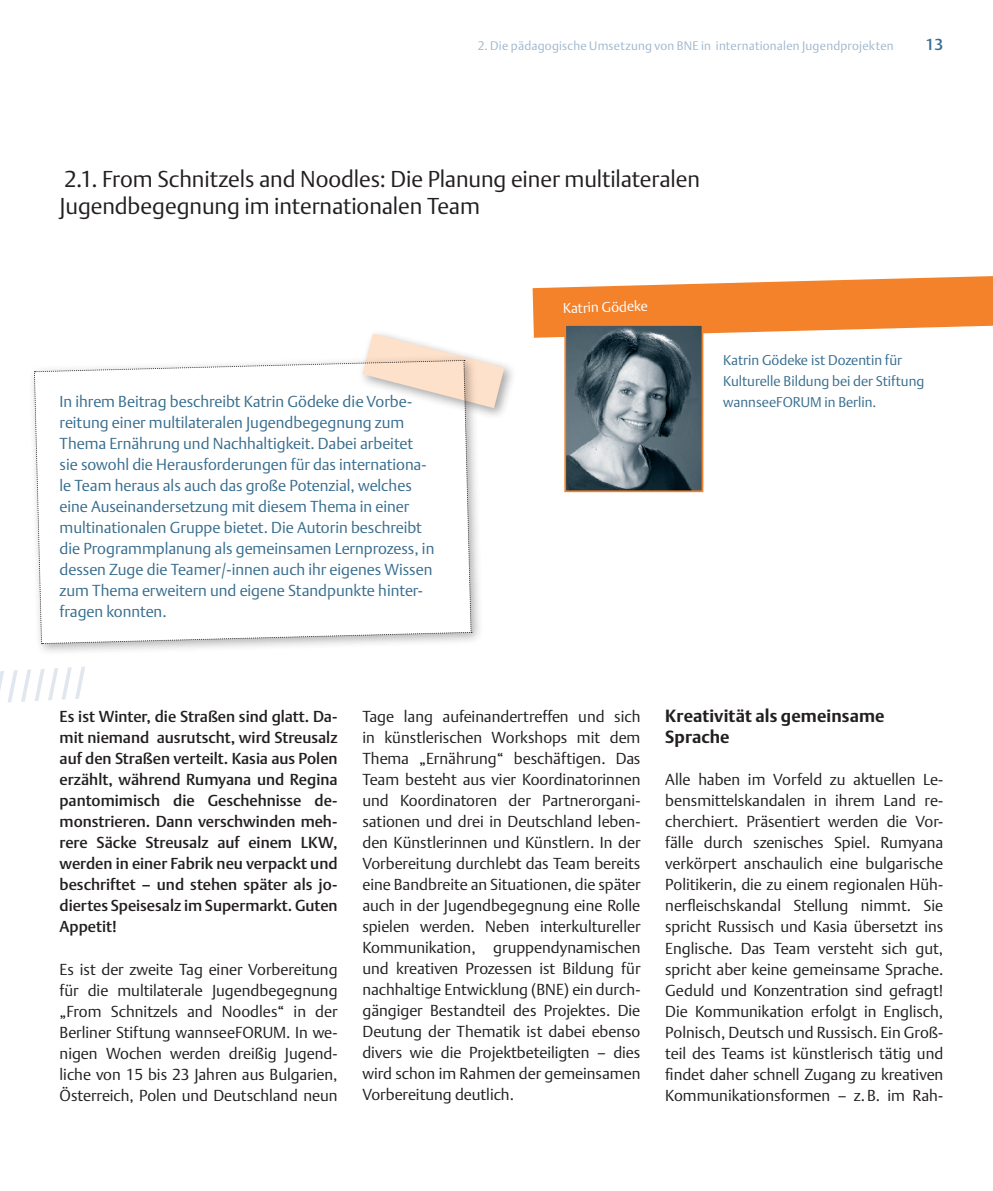
<style>
.page{position:relative;width:993px;height:1191px;background:#fff}
.page>*{position:absolute;margin:0;border:0;box-sizing:border-box;transform-origin:0 0}
.t1{font:300 22.75px/27.3px "DTL Argo T";letter-spacing:-.005em;color:#231f20}
.t2{font:700 17.5px/21px "DTL Argo T";letter-spacing:.005em;color:#231f20}
.t3{font:300 15.75px/21px "DTL Argo T";color:#231f20;text-align:justify}
.t4{font:300 15.75px/21px "DTL Argo T";color:#386e8f}
.t5{font:500 15.75px/21px "DTL Argo T";color:#231f20;text-align:justify}
.t6{font:500 15.75px "DTL Argo T";color:#386e8f}
.t7{font:300 14px/21px "DTL Argo T";color:#386e8f}
.t8{font:300 14px "DTL Argo T";color:#fff}
.t9{font:300 12.25px "DTL Argo T";letter-spacing:.015em;color:#a1b8cd}
</style>
<div class="page">
<svg style="left:532px;top:276px;width:460px;height:62px"></svg>
<div style="left:28px;top:354px;width:456px;height:302px;background:#231f20;opacity:.35"></div>
<img style="left:567px;top:327px;width:133px;height:162px">
<div style="left:564px;top:324px;width:139px;height:168px;border:2px solid #f4822b"></div>
<svg style="left:0;top:667px;width:85px;height:36px"></svg>
<div style="left:357px;top:328px;width:159px;height:92px;background:#231f20;opacity:.4"></div>
<svg style="left:34px;top:333px;width:470px;height:311px"></svg>
<p class="t9" style="left:477px;top:39px;width:417px">2. Die pädagogische Umsetzung von BNE in internationalen Jugendprojekten</p>
<p class="t6" style="left:925px;top:35px;width:19px">13</p>
<h1 class="t1" style="left:60px;top:165px;width:641px">2.1. From Schnitzels and Noodles: Die Planung einer multilateralen<br>Jugendbegegnung im internationalen Team</h1>
<p class="t8" style="left:562px;top:299px;width:86px;rotate:-1deg">Katrin Gödeke</p>
<p class="t7" style="left:723px;top:350px;width:203px">Katrin Gödeke ist Dozentin für<br>Kulturelle Bildung bei der Stiftung</p>
<p class="t4" style="left:60px;top:391px;width:354px">In ihrem Beitrag beschreibt Katrin Gödeke die Vorbe-</p>
<p class="t7" style="left:723px;top:392px;width:155px">wannseeFORUM in Berlin.</p>
<p class="t4" style="left:60px;top:412px;width:376px">reitung einer multilateralen Jugendbegegnung zum Thema Ernährung und Nachhaltigkeit. Dabei arbeitet sie sowohl die Herausforderungen für das internationa&shy;le Team heraus als auch das große Potenzial, welches eine Auseinandersetzung mit diesem Thema in einer multinationalen Gruppe bietet. Die Autorin beschreibt die Programmplanung als gemeinsamen Lernprozess, in dessen Zuge die Teamer/-innen auch ihr eigenes Wissen zum Thema erweitern und eigene Standpunkte hinter&shy;fragen konnten.</p>
<p class="t5" style="left:60px;top:706px;width:279px">Es ist Winter, die Straßen sind glatt. Da&shy;mit niemand ausrutscht, wird Streusalz auf den Straßen verteilt. Kasia aus Polen erzählt, während Rumyana und Regina pantomimisch die Geschehnisse de&shy;monstrieren. Dann verschwinden meh&shy;rere Säcke Streusalz auf einem LKW, werden in einer Fabrik neu verpackt und beschriftet – und stehen später als jo&shy;diertes Speisesalz im Supermarkt. Guten Appetit!</p>
<p class="t3" style="left:60px;top:958px;width:279px">Es ist der zweite Tag einer Vorbereitung für die multilaterale Jugendbegegnung „From Schnitzels and Noodles“ in der Berliner Stiftung wannseeFORUM. In we&shy;nigen Wochen werden dreißig Jugend&shy;liche von 15 bis 23 Jahren aus Bulgarien, Österreich, Polen und Deutschland neun</p>
<p class="t3" style="left:362px;top:706px;width:279px">Tage lang aufeinandertreffen und sich in künstlerischen Workshops mit dem Thema „Ernährung“ beschäftigen. Das Team besteht aus vier Koordinatorinnen und Koordinatoren der Partnerorgani&shy;sationen und drei in Deutschland leben&shy;den Künstlerinnen und Künstlern. In der Vorbereitung durchlebt das Team bereits eine Bandbreite an Situationen, die später auch in der Jugendbegegnung eine Rolle spielen werden. Neben interkultureller Kommunikation, gruppendynamischen und kreativen Prozessen ist Bildung für nachhaltige Entwicklung (BNE) ein durch&shy;gängiger Bestandteil des Projektes. Die Deutung der Thematik ist dabei ebenso divers wie die Projektbeteiligten – dies wird schon im Rahmen der gemeinsamen Vorbereitung deutlich.</p>
<p class="t2" style="left:665px;top:705px;width:221px">Kreativität als gemeinsame<br>Sprache</p>
<p class="t3" style="left:665px;top:769px;width:279px">Alle haben im Vorfeld zu aktuellen Le&shy;bensmittelskandalen in ihrem Land re&shy;cherchiert. Präsentiert werden die Vor&shy;fälle durch szenisches Spiel. Rumyana verkörpert anschaulich eine bulgarische Politikerin, die zu einem regionalen Hüh&shy;nerfleischskandal Stellung nimmt. Sie spricht Russisch und Kasia übersetzt ins Englische. Das Team versteht sich gut, spricht aber keine gemeinsame Sprache.<br>Geduld und Konzentration sind gefragt!<br>Die Kommunikation erfolgt in Englisch, Polnisch, Deutsch und Russisch. Ein Groß&shy;teil des Teams ist künstlerisch tätig und findet daher schnell Zugang zu kreativen Kommunikationsformen – z.B. im Rah-</p>
</div>
